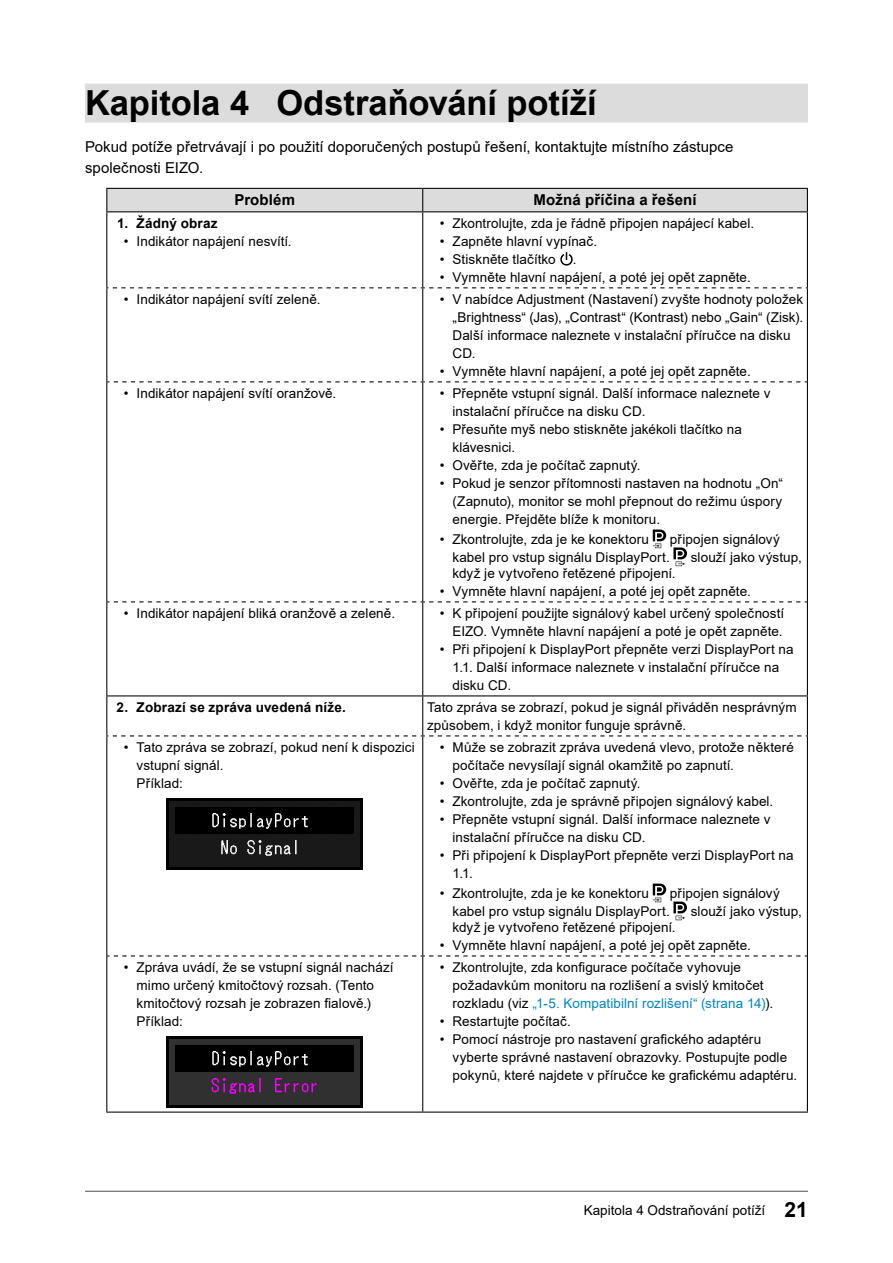
<style>
.page{position:relative;width:893px;height:1263px;background:#fff}
.page>*{position:absolute;margin:0;border:0;box-sizing:border-box;transform-origin:0 0}
.t1{font:700 34.5px "Arial";color:#000}
.t2{font:15px/21px "Arial";letter-spacing:.005em;color:#000}
.t3{font:700 15px "Arial";letter-spacing:.01em;color:#000}
.t4{font:13.5px/18px "Arial";letter-spacing:.005em;color:#000}
.t5{font:700 13.5px "Arial";letter-spacing:.015em;color:#000}
.s1{color:#0086c0}
.s2{font-weight:700;font-size:21px}
</style>
<div class="page">
<hr style="left:85px;top:1191px;width:723px;height:1px;background:#595858">
<div style="left:85px;top:84px;width:723px;height:39px;background:#dcdcdc"></div>
<hr style="left:422px;top:212px;width:1px;height:75px;background:#000">
<hr style="left:422px;top:602px;width:1px;height:93px;background:#000">
<hr style="left:422px;top:696px;width:1px;height:39px;background:#000">
<hr style="left:422px;top:736px;width:1px;height:219px;background:#000">
<hr style="left:422px;top:288px;width:1px;height:93px;background:#000">
<hr style="left:422px;top:382px;width:1px;height:219px;background:#000">
<div style="left:106px;top:188px;width:702px;height:23px;background:#dcdcdc"></div>
<hr style="left:106px;top:211px;width:317px;height:1px;background:#000">
<hr style="left:423px;top:211px;width:385px;height:1px;background:#000">
<hr style="left:106px;top:212px;width:1px;height:75px;background:#000">
<hr style="left:807px;top:212px;width:1px;height:75px;background:#000">
<hr style="left:106px;top:382px;width:1px;height:220px;background:#000">
<hr style="left:807px;top:382px;width:1px;height:220px;background:#000">
<svg style="left:106px;top:287px;width:702px;height:1px"></svg>
<svg style="left:107px;top:381px;width:700px;height:1px"></svg>
<hr style="left:106px;top:288px;width:1px;height:94px;background:#000">
<hr style="left:807px;top:288px;width:1px;height:94px;background:#000">
<svg style="left:107px;top:601px;width:700px;height:1px"></svg>
<hr style="left:106px;top:602px;width:1px;height:93px;background:#000">
<hr style="left:807px;top:602px;width:1px;height:93px;background:#000">
<hr style="left:106px;top:695px;width:317px;height:1px;background:#000">
<hr style="left:423px;top:695px;width:385px;height:1px;background:#000">
<hr style="left:106px;top:696px;width:1px;height:39px;background:#000">
<hr style="left:807px;top:696px;width:1px;height:39px;background:#000">
<svg style="left:106px;top:735px;width:702px;height:1px"></svg>
<hr style="left:106px;top:736px;width:1px;height:220px;background:#000">
<hr style="left:807px;top:736px;width:1px;height:220px;background:#000">
<hr style="left:106px;top:956px;width:1px;height:155px;background:#000">
<hr style="left:106px;top:1111px;width:317px;height:1px;background:#000">
<svg style="left:107px;top:955px;width:700px;height:1px"></svg>
<hr style="left:422px;top:956px;width:1px;height:155px;background:#000">
<hr style="left:807px;top:956px;width:1px;height:155px;background:#000">
<hr style="left:423px;top:1111px;width:385px;height:1px;background:#000">
<svg style="left:560px;top:252px;width:13px;height:14px"></svg>
<svg style="left:653px;top:529px;width:13px;height:19px"></svg>
<svg style="left:673px;top:547px;width:14px;height:19px"></svg>
<img style="left:167px;top:798px;width:196px;height:72px">
<svg style="left:653px;top:883px;width:13px;height:19px"></svg>
<svg style="left:673px;top:901px;width:14px;height:19px"></svg>
<img style="left:167px;top:1036px;width:196px;height:72px">
<h1 class="t1" style="left:85px;top:78px;width:513px">Kapitola 4 Odstraňování potíží</h1>
<p class="t2" style="left:85px;top:136px;width:650px">Pokud potíže přetrvávají i po použití doporučených postupů řešení, kontaktujte místního zástupce společnosti EIZO.</p>
<p class="t3" style="left:234px;top:190px;width:62px">Problém</p>
<p class="t3" style="left:533px;top:190px;width:165px">Možná příčina a řešení</p>
<p class="t5" style="left:117px;top:213px;width:102px">1. Žádný obraz</p>
<p class="t4" style="left:124px;top:232px;width:169px">• Indikátor napájení nesvítí.</p>
<p class="t4" style="left:440px;top:214px;width:316px">• Zkontrolujte, zda je řádně připojen napájecí kabel.</p>
<p class="t4" style="left:440px;top:232px;width:159px">• Zapněte hlavní vypínač.</p>
<p class="t4" style="left:440px;top:250px;width:117px">• Stiskněte tlačítko</p>
<p class="t4" style="left:573px;top:250px;width:5px">.</p>
<p class="t4" style="left:440px;top:268px;width:313px">• Vymněte hlavní napájení, a poté jej opět zapněte.</p>
<p class="t4" style="left:124px;top:290px;width:198px">• Indikátor napájení svítí zeleně.</p>
<p class="t4" style="left:452px;top:290px;width:352px;text-indent:-13px">• V nabídce Adjustment (Nastavení) zvyšte hodnoty položek „Brightness“ (Jas), „Contrast“ (Kontrast) nebo „Gain“ (Zisk).<br>Další informace naleznete v instalační příručce na disku CD.</p>
<p class="t4" style="left:440px;top:362px;width:313px">• Vymněte hlavní napájení, a poté jej opět zapněte.</p>
<p class="t4" style="left:124px;top:384px;width:214px">• Indikátor napájení svítí oranžově.</p>
<p class="t4" style="left:452px;top:384px;width:320px;text-indent:-13px">• Přepněte vstupní signál. Další informace naleznete v instalační příručce na disku CD.</p>
<p class="t4" style="left:452px;top:420px;width:291px;text-indent:-13px">• Přesuňte myš nebo stiskněte jakékoli tlačítko na klávesnici.</p>
<p class="t4" style="left:440px;top:456px;width:202px">• Ověřte, zda je počítač zapnutý.</p>
<p class="t4" style="left:452px;top:474px;width:332px;text-align:justify;text-indent:-13px">• Pokud je senzor přítomnosti nastaven na hodnotu „On“ (Zapnuto), monitor se mohl přepnout do režimu úspory energie. Přejděte blíže k monitoru.</p>
<p class="t4" style="left:440px;top:530px;width:211px">• Zkontrolujte, zda je ke konektoru</p>
<p class="t4" style="left:670px;top:530px;width:111px">připojen signálový</p>
<p class="t4" style="left:452px;top:548px;width:219px">kabel pro vstup signálu DisplayPort.</p>
<p class="t4" style="left:691px;top:548px;width:113px">slouží jako výstup,</p>
<p class="t4" style="left:452px;top:564px;width:225px">když je vytvořeno řetězené připojení.</p>
<p class="t4" style="left:440px;top:582px;width:313px">• Vymněte hlavní napájení, a poté jej opět zapněte.</p>
<p class="t4" style="left:124px;top:604px;width:273px">• Indikátor napájení bliká oranžově a zeleně.</p>
<p class="t4" style="left:440px;top:604px;width:346px;text-align:right">• K připojení použijte signálový kabel určený společností<br>EIZO. Vymněte hlavní napájení a poté je opět zapněte.</p>
<p class="t4" style="left:452px;top:640px;width:343px;text-indent:-13px">• Při připojení k DisplayPort přepněte verzi DisplayPort na<br>1.1. Další informace naleznete v instalační příručce na disku CD.</p>
<p class="t5" style="left:116px;top:697px;width:231px">2. Zobrazí se zpráva uvedená níže.</p>
<p class="t4" style="left:427px;top:698px;width:371px">Tato zpráva se zobrazí, pokud je signál přiváděn nesprávným způsobem, i když monitor funguje správně.</p>
<p class="t4" style="left:137px;top:738px;width:280px;text-indent:-13px">• Tato zpráva se zobrazí, pokud není k dispozici vstupní signál.<br>Příklad:</p>
<p class="t4" style="left:452px;top:738px;width:343px;text-indent:-13px">• Může se zobrazit zpráva uvedená vlevo, protože některé počítače nevysílají signál okamžitě po zapnutí.</p>
<p class="t4" style="left:440px;top:774px;width:202px">• Ověřte, zda je počítač zapnutý.</p>
<p class="t4" style="left:440px;top:792px;width:335px">• Zkontrolujte, zda je správně připojen signálový kabel.</p>
<p class="t4" style="left:452px;top:810px;width:320px;text-indent:-13px">• Přepněte vstupní signál. Další informace naleznete v instalační příručce na disku CD.</p>
<p class="t4" style="left:452px;top:846px;width:343px;text-indent:-13px">• Při připojení k DisplayPort přepněte verzi DisplayPort na<br>1.1.</p>
<p class="t4" style="left:440px;top:884px;width:211px">• Zkontrolujte, zda je ke konektoru</p>
<p class="t4" style="left:670px;top:884px;width:111px">připojen signálový</p>
<p class="t4" style="left:452px;top:902px;width:219px">kabel pro vstup signálu DisplayPort.</p>
<p class="t4" style="left:691px;top:902px;width:113px">slouží jako výstup,</p>
<p class="t4" style="left:452px;top:918px;width:225px">když je vytvořeno řetězené připojení.</p>
<p class="t4" style="left:440px;top:936px;width:313px">• Vymněte hlavní napájení, a poté jej opět zapněte.</p>
<p class="t4" style="left:137px;top:958px;width:258px;text-indent:-13px">• Zpráva uvádí, že se vstupní signál nachází mimo určený kmitočtový rozsah. (Tento kmitočtový rozsah je zobrazen fialově.)<br>Příklad:</p>
<p class="t4" style="left:452px;top:958px;width:322px;text-indent:-13px">• Zkontrolujte, zda konfigurace počítače vyhovuje požadavkům monitoru na rozlišení a svislý kmitočet rozkladu (viz <span class="s1">„1-5. Kompatibilní rozlišení“ (strana 14)</span>).</p>
<p class="t4" style="left:440px;top:1012px;width:133px">• Restartujte počítač.</p>
<p class="t4" style="left:452px;top:1030px;width:346px;text-indent:-13px">• Pomocí nástroje pro nastavení grafického adaptéru vyberte správné nastavení obrazovky. Postupujte podle pokynů, které najdete v příručce ke grafickému adaptéru.</p>
<p class="t4" style="left:584px;top:1201px;width:226px">Kapitola 4 Odstraňování potíží <span class="s2">21</span></p>
</div>
